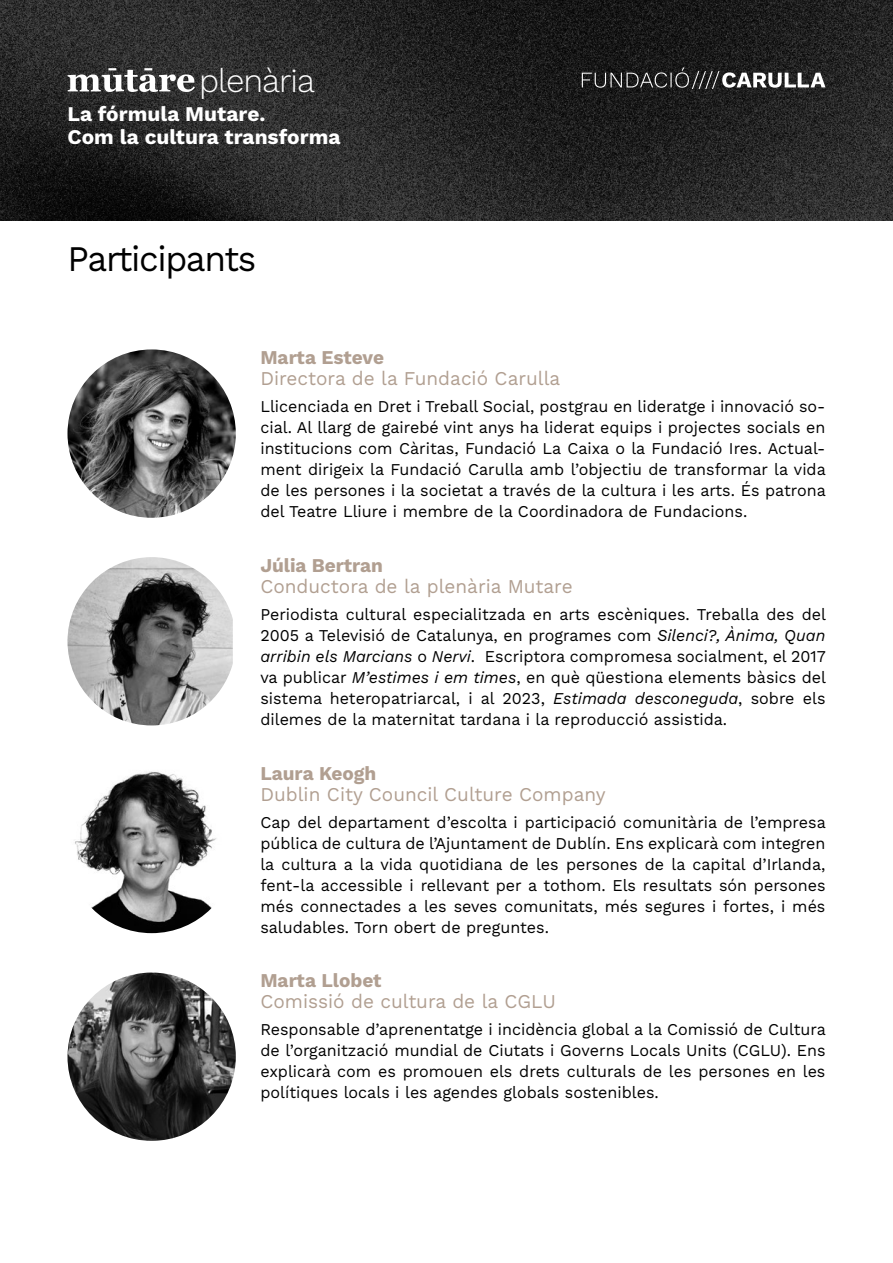
<style>
.page{position:relative;width:893px;height:1263px;background:#fff}
.page>*{position:absolute;margin:0;border:0;box-sizing:border-box;transform-origin:0 0}
.t1{font:36px "Work Sans";letter-spacing:-.04em;color:#000}
.t2{font:300 33px "Work Sans";letter-spacing:-.03em;color:#fff}
.t3{font:700 20.85px/22px "Work Sans";color:#fff}
.t4{font:19.5px "Work Sans";color:#b19f91}
.t5{font:700 19.5px "Work Sans";color:#b19f91}
.t6{font:16.5px/21px "Work Sans";color:#000;text-align:justify}
.s1{font-style:italic}
</style>
<div class="page">
<img style="left:68px;top:349px;width:168px;height:169px;border-radius:84px">
<img style="left:0;top:0;width:893px;height:220px">
<svg style="left:582px;top:67px;width:243px;height:22px;background:#4c4c4c"></svg>
<svg style="left:67px;top:68px;width:128px;height:24px"></svg>
<img style="left:68px;top:557px;width:165px;height:168px">
<img style="left:68px;top:765px;width:168px;height:168px;border-radius:84px">
<img style="left:68px;top:972px;width:168px;height:169px;border-radius:84px">
<h2 class="t2" style="left:199px;top:56px;width:118px">plenària</h2>
<p class="t3" style="left:68px;top:103px;width:275px">La fórmula Mutare.<br>Com la cultura transforma</p>
<h1 class="t1" style="left:68px;top:231px;width:190px">Participants</h1>
<p class="t5" style="left:260px;top:343px;width:125px">Marta Esteve</p>
<p class="t4" style="left:260px;top:364px;width:301px">Directora de la Fundació Carulla</p>
<p class="t6" style="left:260px;top:395px;width:567px">Llicenciada en Dret i Treball Social, postgrau en lideratge i innovació so&shy;cial. Al llarg de gairebé vint anys ha liderat equips i projectes socials en institucions com Càritas, Fundació La Caixa o la Fundació Ires. Actual&shy;ment dirigeix la Fundació Carulla amb l’objectiu de transformar la vida de les persones i la societat a través de la cultura i les arts. És patrona del Teatre Lliure i membre de la Coordinadora de Fundacions.</p>
<p class="t5" style="left:260px;top:550px;width:124px">Júlia Bertran</p>
<p class="t4" style="left:260px;top:571px;width:314px">Conductora de la plenària Mutare</p>
<p class="t6" style="left:260px;top:603px;width:567px">Periodista cultural especialitzada en arts escèniques. Treballa des del 2005 a Televisió de Catalunya, en programes com <span class="s1">Silenci?, Ànima, Quan arribin els Marcians</span> o <span class="s1">Nervi</span>. Escriptora compromesa socialment, el 2017 va publicar <span class="s1">M’estimes i em times</span>, en què qüestiona elements bàsics del sistema heteropatriarcal, i al 2023, <span class="s1">Estimada desconeguda</span>, sobre els dilemes de la maternitat tardana i la reproducció assistida.</p>
<p class="t5" style="left:260px;top:758px;width:117px">Laura Keogh</p>
<p class="t4" style="left:260px;top:779px;width:347px">Dublin City Council Culture Company</p>
<p class="t6" style="left:260px;top:811px;width:567px">Cap del departament d’escolta i participació comunitària de l’empresa pública de cultura de l’Ajuntament de Dublín. Ens explicarà com integren la cultura a la vida quotidiana de les persones de la capital d’Irlanda, fent-la accessible i rellevant per a tothom. Els resultats són persones més connectades a les seves comunitats, més segures i fortes, i més saludables. Torn obert de preguntes.</p>
<p class="t5" style="left:260px;top:966px;width:123px">Marta Llobet</p>
<p class="t4" style="left:260px;top:987px;width:297px">Comissió de cultura de la CGLU</p>
<p class="t6" style="left:260px;top:1018px;width:567px">Responsable d’aprenentatge i incidència global a la Comissió de Cultura de l’organització mundial de Ciutats i Governs Locals Units (CGLU). Ens explicarà com es promouen els drets culturals de les persones en les polítiques locals i les agendes globals sostenibles.</p>
</div>
